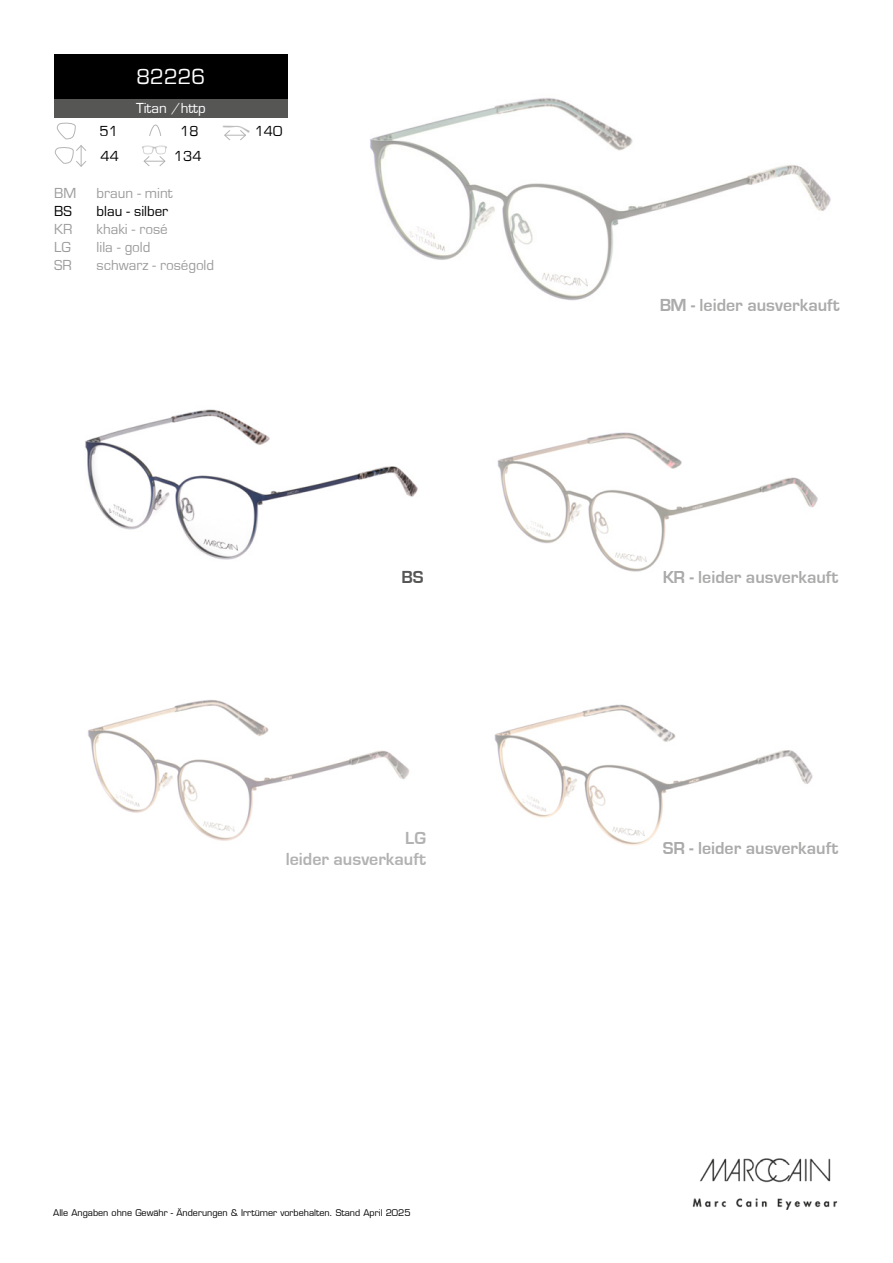
<style>
.page{position:relative;width:893px;height:1263px;background:#fff}
.page>*{position:absolute;margin:0;border:0;box-sizing:border-box;transform-origin:0 0}
.t1{font:22.5px "Eurostile";color:#fff}
.t2{font:700 18px "Eurostile";color:#565655}
.t3{font:700 18px "Eurostile";color:#b2b2b2}
.t4{font:15px "Eurostile";color:#9c9c9c}
.t5{font:15px "Eurostile";color:#000}
.t6{font:15px "Eurostile";color:#fff}
.t7{font:9px "Eurostile LT";color:#000}
</style>
<div class="page">
<svg style="left:54px;top:122px;width:32px;height:45px"></svg>
<img style="left:142px;top:145px;width:25px;height:10px">
<svg style="left:143px;top:156px;width:23px;height:10px"></svg>
<img style="left:222px;top:125px;width:27px;height:8px">
<svg style="left:224px;top:129px;width:23px;height:12px"></svg>
<svg style="left:149px;top:124px;width:13px;height:12px"></svg>
<img style="left:692px;top:1158px;width:146px;height:52px">
<img style="left:494px;top:704px;width:319px;height:142px">
<img style="left:88px;top:700px;width:322px;height:141px">
<img style="left:497px;top:432px;width:321px;height:140px">
<img style="left:370px;top:98px;width:461px;height:203px">
<img style="left:85px;top:409px;width:333px;height:151px">
<div style="left:54px;top:54px;width:234px;height:45px;background:#000"></div>
<div style="left:54px;top:99px;width:234px;height:18px;background:#565655"></div>
<p class="t1" style="left:136px;top:65px;width:70px">82226</p>
<p class="t6" style="left:136px;top:100px;width:71px">Titan /http</p>
<p class="t5" style="left:174px;top:148px;width:29px">134</p>
<p class="t5" style="left:99px;top:123px;width:20px">51</p>
<p class="t5" style="left:180px;top:123px;width:20px">18</p>
<p class="t5" style="left:101px;top:149px;width:20px">44</p>
<p class="t4" style="left:54px;top:185px;width:24px">BM</p>
<p class="t4" style="left:97px;top:185px;width:78px">braun - mint</p>
<p class="t5" style="left:54px;top:203px;width:19px">BS</p>
<p class="t5" style="left:97px;top:203px;width:73px">blau - silber</p>
<p class="t4" style="left:54px;top:221px;width:20px">KR</p>
<p class="t4" style="left:97px;top:221px;width:73px">khaki - rosé</p>
<p class="t4" style="left:54px;top:239px;width:18px">LG</p>
<p class="t4" style="left:97px;top:239px;width:55px">lila - gold</p>
<p class="t4" style="left:54px;top:257px;width:19px">SR</p>
<p class="t4" style="left:97px;top:257px;width:119px">schwarz - roségold</p>
<p class="t5" style="left:255px;top:123px;width:29px">140</p>
<h2 class="t2" style="left:659px;top:295px;width:182px">BM - leider ausverkauft</h2>
<p class="t2" style="left:401px;top:568px;width:24px">BS</p>
<h2 class="t2" style="left:662px;top:567px;width:178px">KR - leider ausverkauft</h2>
<p class="t3" style="left:405px;top:828px;width:22px">LG</p>
<p class="t3" style="left:286px;top:849px;width:142px">leider ausverkauft</p>
<h2 class="t2" style="left:663px;top:839px;width:177px">SR - leider ausverkauft</h2>
<p class="t7" style="left:53px;top:1207px;width:359px">Alle Angaben ohne Gewähr - Änderungen &amp; Irrtümer vorbehalten. Stand April 2025</p>
</div>
